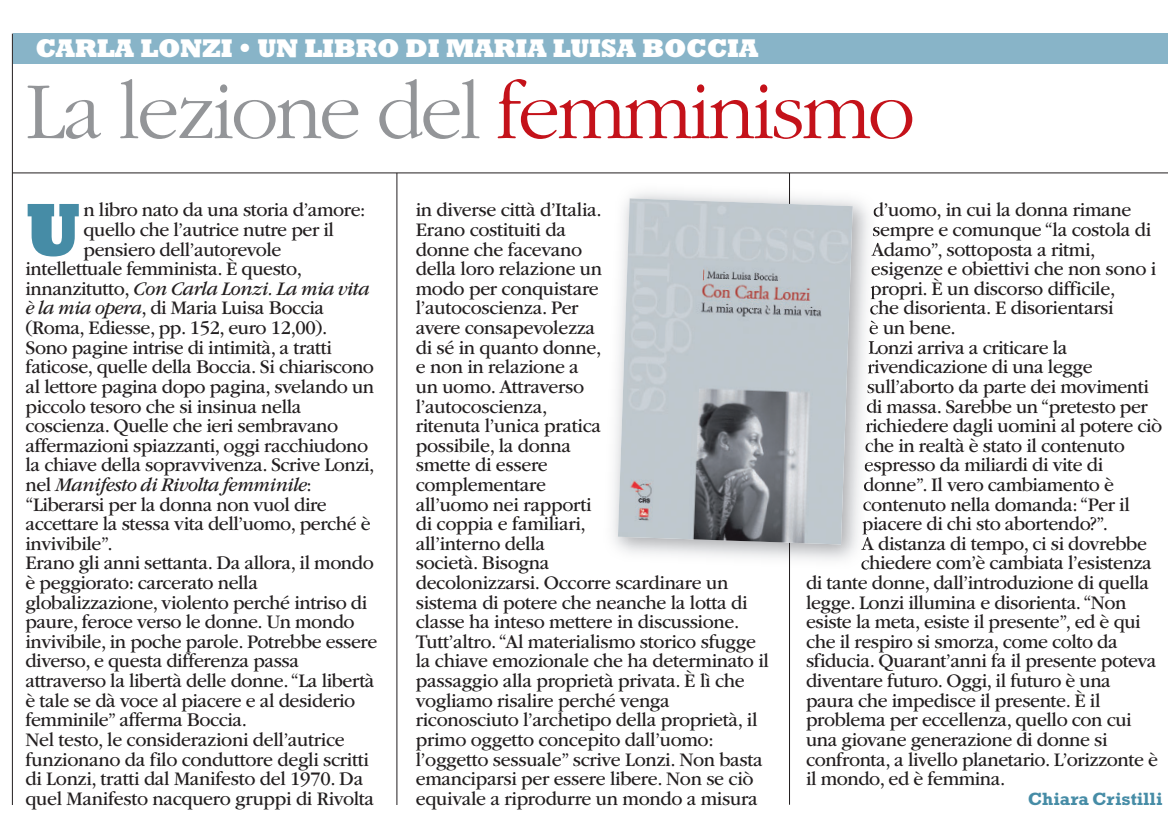
<style>
.page{position:relative;width:1168px;height:829px;background:#fff}
.page>*{position:absolute;margin:0;border:0;box-sizing:border-box;transform-origin:0 0}
.t1{font:300 84px "ITC Garamond Std";letter-spacing:-.035em;color:#939598}
.t2{font:800 76px "Rockwell Std";color:#468ca6}
.t3{font:800 26px "Rockwell Std";letter-spacing:-.015em;color:#fff}
.t4{font:20px/19.6px "ITC Garamond Std";letter-spacing:-.02em;color:#231f20}
.t5{font:italic 20px "ITC Garamond Std";letter-spacing:-.025em;color:#231f20}
.t6{font:700 18px "Rockwell Std";color:#468ca6}
.s1{color:#c4121a}
.s2{font-style:normal}
.s3{font-style:italic}
</style>
<div class="page">
<hr style="left:12px;top:172px;width:1155px;height:1px;background:#231f20">
<hr style="left:789px;top:173px;width:1px;height:631px;background:#231f20">
<hr style="left:396px;top:173px;width:1px;height:632px;background:#231f20">
<img style="left:790px;top:193px;width:90px;height:377px">
<img style="left:873px;top:203px;width:7px;height:14px">
<svg style="left:872px;top:227px;width:7px;height:13px"></svg>
<img style="left:871px;top:242px;width:7px;height:14px">
<img style="left:871px;top:262px;width:7px;height:18px">
<img style="left:870px;top:282px;width:7px;height:33px">
<img style="left:869px;top:320px;width:7px;height:14px">
<img style="left:868px;top:340px;width:7px;height:14px">
<img style="left:867px;top:359px;width:7px;height:14px">
<img style="left:867px;top:379px;width:7px;height:14px">
<img style="left:866px;top:398px;width:7px;height:15px">
<img style="left:865px;top:418px;width:7px;height:14px">
<img style="left:865px;top:438px;width:6px;height:14px">
<img style="left:863px;top:462px;width:8px;height:29px">
<svg style="left:863px;top:499px;width:6px;height:12px"></svg>
<img style="left:862px;top:517px;width:7px;height:17px">
<img style="left:861px;top:536px;width:7px;height:14px">
<img style="left:861px;top:555px;width:6px;height:14px">
<img style="left:618px;top:198px;width:234px;height:346px">
<div style="left:13px;top:34px;width:1154px;height:30px;background:#88b4c8"></div>
<hr style="left:12px;top:34px;width:1px;height:771px;background:#231f20">
<h3 class="t3" style="left:36px;top:33px;width:724px">CARLA LONZI • UN LIBRO DI MARIA LUISA BOCCIA</h3>
<h1 class="t1" style="left:25px;top:60px;width:890px">La lezione del <span class="s1">femminismo</span></h1>
<h2 class="t2" style="left:25px;top:185px;width:57px">U</h2>
<p class="t4" style="left:83px;top:202px;width:283px">n libro nato da una storia d’amore:</p>
<p class="t4" style="left:83px;top:221px;width:252px">quello che l’autrice nutre per il</p>
<p class="t4" style="left:83px;top:241px;width:199px">pensiero dell’autorevole</p>
<p class="t4" style="left:25px;top:261px;width:278px">intellettuale femminista. È questo,</p>
<p class="t5" style="left:25px;top:276px;width:345px"><span class="s2">innanzitutto,</span> Con Carla Lonzi. La mia vita</p>
<p class="t4" style="left:25px;top:300px;width:300px"><span class="s3">è la mia opera</span>, di Maria Luisa Boccia</p>
<p class="t4" style="left:25px;top:319px;width:303px">(Roma, Ediesse, pp. 152, euro 12,00).</p>
<p class="t4" style="left:25px;top:339px;width:308px">Sono pagine intrise di intimità, a tratti</p>
<p class="t4" style="left:25px;top:359px;width:350px">faticose, quelle della Boccia. Si chiariscono</p>
<p class="t4" style="left:25px;top:378px;width:350px">al lettore pagina dopo pagina, svelando un</p>
<p class="t4" style="left:25px;top:398px;width:277px">piccolo tesoro che si insinua nella</p>
<p class="t4" style="left:25px;top:417px;width:314px">coscienza. Quelle che ieri sembravano</p>
<p class="t4" style="left:25px;top:437px;width:344px">affermazioni spiazzanti, oggi racchiudono</p>
<p class="t4" style="left:25px;top:457px;width:350px">la chiave della sopravvivenza. Scrive Lonzi,</p>
<p class="t5" style="left:25px;top:472px;width:288px"><span class="s2">nel</span> Manifesto di Rivolta femminile<span class="s2">:</span></p>
<p class="t4" style="left:25px;top:496px;width:303px">“Liberarsi per la donna non vuol dire</p>
<p class="t4" style="left:25px;top:515px;width:347px">accettare la stessa vita dell’uomo, perché è</p>
<p class="t4" style="left:25px;top:535px;width:89px">invivibile”.</p>
<p class="t4" style="left:25px;top:555px;width:350px">Erano gli anni settanta. Da allora, il mondo</p>
<p class="t4" style="left:25px;top:574px;width:234px">è peggiorato: carcerato nella</p>
<p class="t4" style="left:25px;top:594px;width:343px">globalizzazione, violento perché intriso di</p>
<p class="t4" style="left:25px;top:613px;width:330px">paure, feroce verso le donne. Un mondo</p>
<p class="t4" style="left:25px;top:633px;width:353px">invivibile, in poche parole. Potrebbe essere</p>
<p class="t4" style="left:25px;top:653px;width:275px">diverso, e questa differenza passa</p>
<p class="t4" style="left:25px;top:672px;width:350px">attraverso la libertà delle donne. “La libertà</p>
<p class="t4" style="left:25px;top:692px;width:331px">è tale se dà voce al piacere e al desiderio</p>
<p class="t4" style="left:25px;top:711px;width:223px">femminile” afferma Boccia.</p>
<p class="t4" style="left:25px;top:731px;width:321px">Nel testo, le considerazioni dell’autrice</p>
<p class="t4" style="left:25px;top:751px;width:345px">funzionano da filo conduttore degli scritti</p>
<p class="t4" style="left:25px;top:770px;width:339px">di Lonzi, tratti dal Manifesto del 1970. Da</p>
<p class="t4" style="left:25px;top:790px;width:350px">quel Manifesto nacquero gruppi di Rivolta</p>
<p class="t4" style="left:416px;top:202px;width:355px">in diverse città d’Italia.<br>Erano costituiti da<br>donne che facevano<br>della loro relazione un<br>modo per conquistare<br>l’autocoscienza. Per<br>avere consapevolezza<br>di sé in quanto donne,<br>e non in relazione a<br>un uomo. Attraverso<br>l’autocoscienza,<br>ritenuta l’unica pratica<br>possibile, la donna<br>smette di essere<br>complementare<br>all’uomo nei rapporti<br>di coppia e familiari,<br>all’interno della<br>società. Bisogna<br>decolonizzarsi. Occorre scardinare un sistema di potere che neanche la lotta di classe ha inteso mettere in discussione.<br>Tutt’altro. “Al materialismo storico sfugge la chiave emozionale che ha determinato il passaggio alla proprietà privata. È lì che vogliamo risalire perché venga riconosciuto l’archetipo della proprietà, il primo oggetto concepito dall’uomo: l’oggetto sessuale” scrive Lonzi. Non basta emanciparsi per essere libere. Non se ciò equivale a riprodurre un mondo a misura</p>
<p class="t4" style="left:872px;top:202px;width:260px">d’uomo, in cui la donna rimane</p>
<p class="t4" style="left:872px;top:221px;width:280px">sempre e comunque “la costola di</p>
<p class="t4" style="left:871px;top:241px;width:226px">Adamo”, sottoposta a ritmi,</p>
<p class="t4" style="left:870px;top:261px;width:287px">esigenze e obiettivi che non sono i</p>
<p class="t4" style="left:870px;top:280px;width:247px">propri. È un discorso difficile,</p>
<p class="t4" style="left:869px;top:300px;width:246px">che disorienta. E disorientarsi</p>
<p class="t4" style="left:868px;top:319px;width:89px">è un bene.</p>
<p class="t4" style="left:868px;top:339px;width:201px">Lonzi arriva a criticare la</p>
<p class="t4" style="left:867px;top:359px;width:227px">rivendicazione di una legge</p>
<p class="t4" style="left:866px;top:378px;width:284px">sull’aborto da parte dei movimenti</p>
<p class="t4" style="left:866px;top:398px;width:283px">di massa. Sarebbe un “pretesto per</p>
<p class="t4" style="left:865px;top:417px;width:298px">richiedere dagli uomini al potere ciò</p>
<p class="t4" style="left:864px;top:437px;width:261px">che in realtà è stato il contenuto</p>
<p class="t4" style="left:863px;top:457px;width:241px">espresso da miliardi di vite di</p>
<p class="t4" style="left:863px;top:476px;width:252px">donne”. Il vero cambiamento è</p>
<p class="t4" style="left:862px;top:496px;width:269px">contenuto nella domanda: “Per il</p>
<p class="t4" style="left:861px;top:515px;width:248px">piacere di chi sto abortendo?”.</p>
<p class="t4" style="left:861px;top:535px;width:287px">A distanza di tempo, ci si dovrebbe</p>
<p class="t4" style="left:860px;top:555px;width:293px">chiedere com’è cambiata l’esistenza</p>
<p class="t4" style="left:806px;top:574px;width:344px">di tante donne, dall’introduzione di quella</p>
<p class="t4" style="left:806px;top:594px;width:322px">legge. Lonzi illumina e disorienta. “Non</p>
<p class="t4" style="left:806px;top:613px;width:336px">esiste la meta, esiste il presente”, ed è qui</p>
<p class="t4" style="left:806px;top:633px;width:313px">che il respiro si smorza, come colto da</p>
<p class="t4" style="left:806px;top:653px;width:352px">sfiducia. Quarant’anni fa il presente poteva</p>
<p class="t4" style="left:806px;top:672px;width:306px">diventare futuro. Oggi, il futuro è una</p>
<p class="t4" style="left:806px;top:692px;width:296px">paura che impedisce il presente. È il</p>
<p class="t4" style="left:806px;top:711px;width:327px">problema per eccellenza, quello con cui</p>
<p class="t4" style="left:806px;top:731px;width:303px">una giovane generazione di donne si</p>
<p class="t4" style="left:806px;top:751px;width:353px">confronta, a livello planetario. L’orizzonte è</p>
<p class="t4" style="left:806px;top:770px;width:201px">il mondo, ed è femmina.</p>
<p class="t6" style="left:1028px;top:788px;width:136px">Chiara Cristilli</p>
</div>
